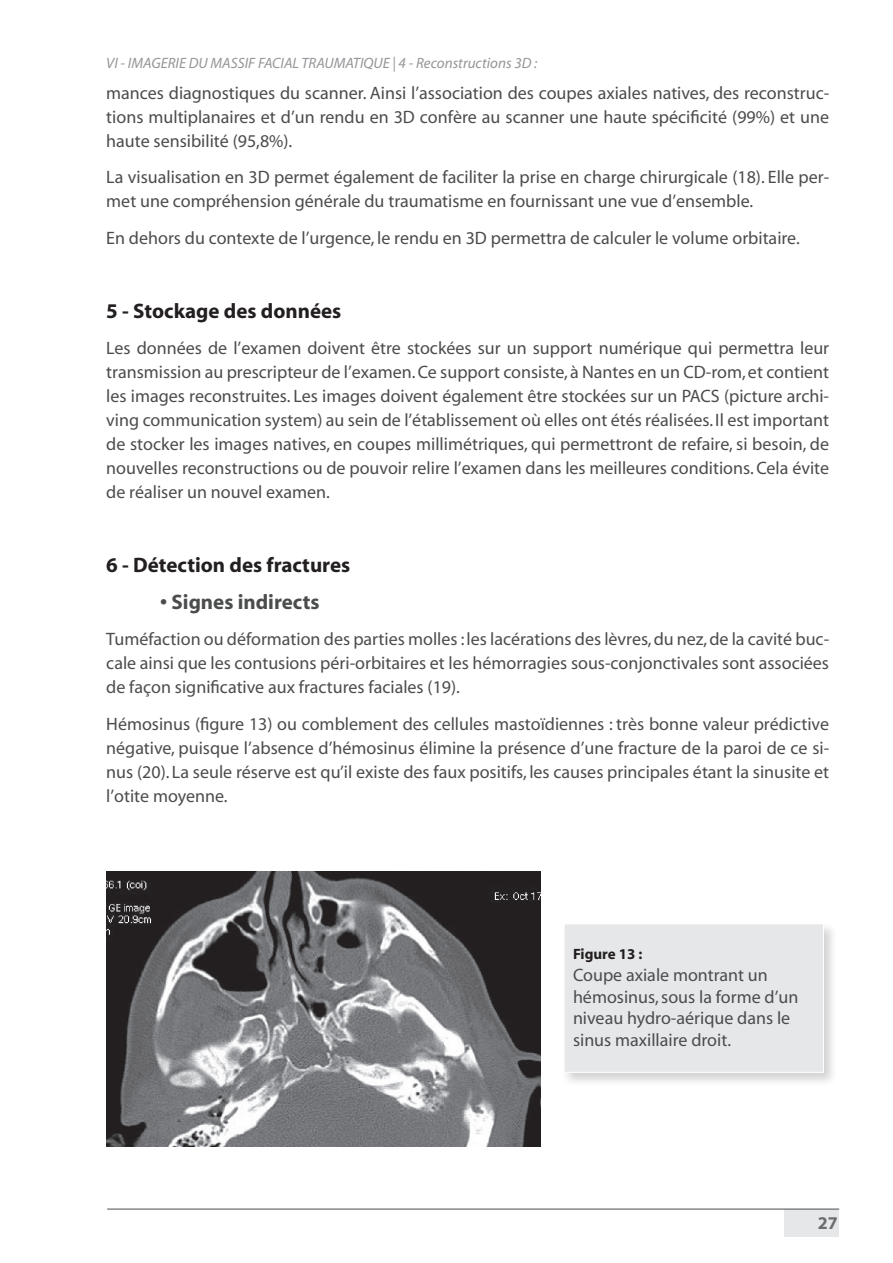
<style>
.page{position:relative;width:893px;height:1263px;background:#fff}
.page>*{position:absolute;margin:0;border:0;box-sizing:border-box;transform-origin:0 0}
.t1{font:700 21px "Myriad";color:#231f20}
.t2{font:700 21px "Myriad";color:#4b4c4d}
.t3{font:18px/24px "Myriad";color:#4b4c4d;text-align:justify}
.t4{font:700 18px "Myriad";color:#6c6d70}
.t5{font:italic 15px "Myriad";color:#939598}
.t6{font:700 15px "Myriad";color:#231f20}
</style>
<div class="page">
<div style="left:784px;top:1209px;width:55px;height:27px;background:#e6e7e9"></div>
<hr style="left:107px;top:1209px;width:732px;height:1px;background:#4b4c4d">
<img style="left:106px;top:872px;width:435px;height:274px">
<div style="left:561px;top:921px;width:283px;height:173px;background:#231f20;opacity:.2"></div>
<div style="left:564px;top:924px;width:259px;height:148px;background:#e6e7e9"></div>
<p class="t5" style="left:106px;top:56px;width:433px">VI - IMAGERIE DU MASSIF FACIAL TRAUMATIQUE | 4 - Reconstructions 3D :</p>
<p class="t3" style="left:106px;top:81px;width:724px">mances diagnostiques du scanner. Ainsi l’association des coupes axiales natives, des reconstruc&shy;tions multiplanaires et d’un rendu en 3D confère au scanner une haute spécificité (99%) et une haute sensibilité (95,8%).</p>
<p class="t3" style="left:106px;top:166px;width:724px">La visualisation en 3D permet également de faciliter la prise en charge chirurgicale (18). Elle per&shy;met une compréhension générale du traumatisme en fournissant une vue d’ensemble.</p>
<p class="t3" style="left:106px;top:227px;width:695px">En dehors du contexte de l’urgence, le rendu en 3D permettra de calculer le volume orbitaire.</p>
<p class="t1" style="left:106px;top:300px;width:237px">5 - Stockage des données</p>
<p class="t3" style="left:106px;top:337px;width:724px">Les données de l’examen doivent être stockées sur un support numérique qui permettra leur transmission au prescripteur de l’examen. Ce support consiste, à Nantes en un CD-rom, et contient les images reconstruites. Les images doivent également être stockées sur un PACS (picture archi&shy;ving communication system) au sein de l’établissement où elles ont étés réalisées. Il est important de stocker les images natives, en coupes millimétriques, qui permettront de refaire, si besoin, de nouvelles reconstructions ou de pouvoir relire l’examen dans les meilleures conditions. Cela évite de réaliser un nouvel examen.</p>
<p class="t1" style="left:106px;top:554px;width:245px">6 - Détection des fractures</p>
<p class="t2" style="left:160px;top:591px;width:161px">• Signes indirects</p>
<p class="t3" style="left:106px;top:628px;width:724px">Tuméfaction ou déformation des parties molles : les lacérations des lèvres, du nez, de la cavité buc&shy;cale ainsi que les contusions péri-orbitaires et les hémorragies sous-conjonctivales sont associées de façon significative aux fractures faciales (19).</p>
<p class="t3" style="left:106px;top:713px;width:724px">Hémosinus (figure 13) ou comblement des cellules mastoïdiennes : très bonne valeur prédictive négative, puisque l’absence d’hémosinus élimine la présence d’une fracture de la paroi de ce si&shy;nus (20). La seule réserve est qu’il existe des faux positifs, les causes principales étant la sinusite et l’otite moyenne.</p>
<p class="t6" style="left:573px;top:946px;width:71px">Figure 13 :</p>
<p class="t3" style="left:573px;top:965px;width:227px;line-height:21.6px;text-align:left">Coupe axiale montrant un hémosinus, sous la forme d’un niveau hydro-aérique dans le sinus maxillaire droit.</p>
<p class="t4" style="left:818px;top:1213px;width:21px">27</p>
</div>
